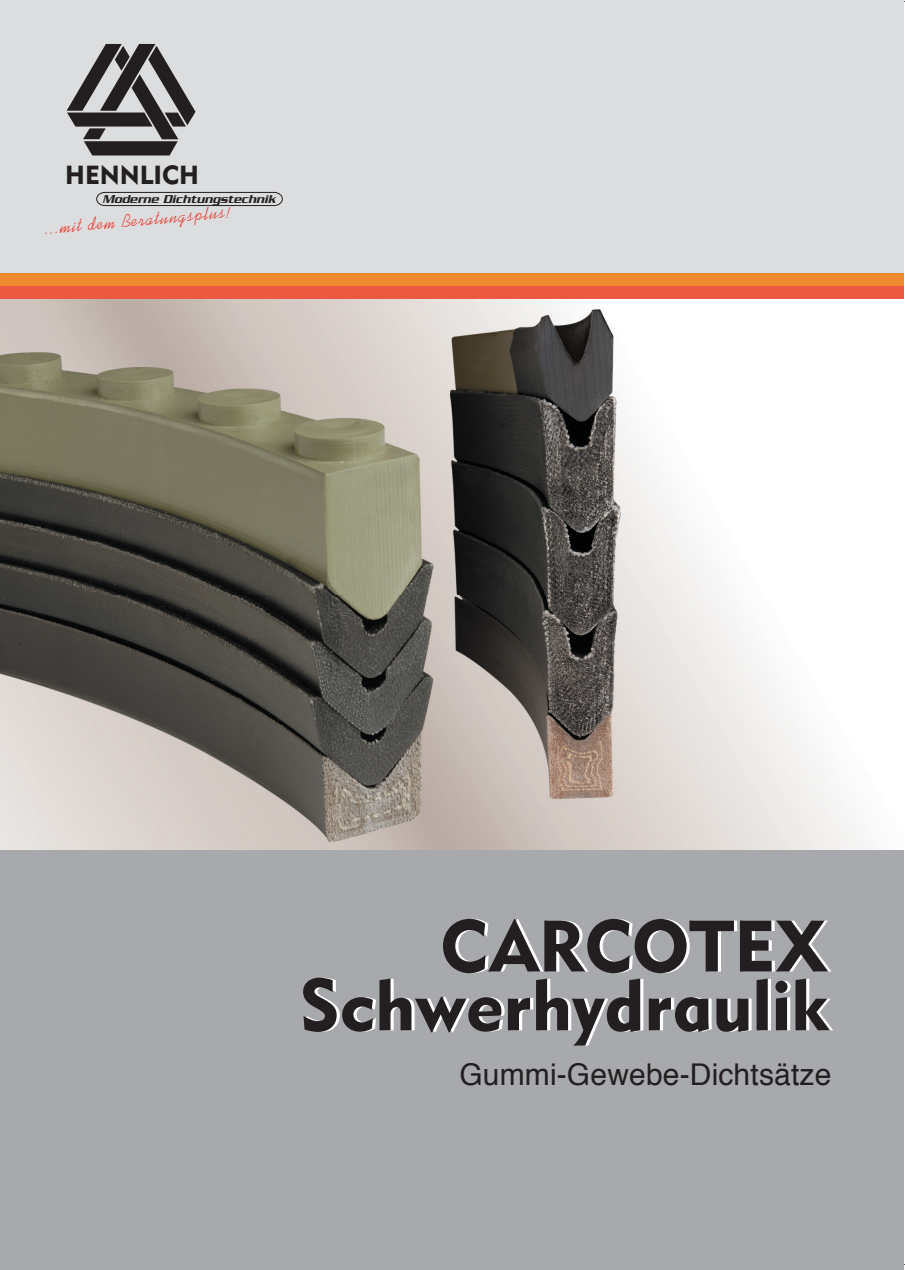
<style>
.page{position:relative;width:905px;height:1270px;background:#fff}
.page>*{position:absolute;margin:0;border:0;box-sizing:border-box;transform-origin:0 0}
.t1{font:72px/58.8px "Geometric 415 BT Black A";color:#231f20;text-align:right}
.t2{font:30px "Helvetica";letter-spacing:.005em;color:#231f20}
.t3{font:25.95px "Geometric 415 BT Black A";color:#231f20}
.t4{font:18px "Kaufmann BT";color:#e83c2f}
.t5{font:italic 500 12.3px "Serpentine";color:#231f20}
</style>
<div class="page">
<img style="left:0;top:299px;width:903px;height:552px">
<div style="left:0;top:851px;width:903px;height:419px;background:#a8a9ad"></div>
<div style="left:0;top:0;width:903px;height:294px;background:#dcdddf"></div>
<div style="left:0;top:274px;width:903px;height:12px;background:#ee8a30"></div>
<div style="left:0;top:286px;width:903px;height:13px;background:#eb5940"></div>
<svg style="left:67px;top:44px;width:128px;height:111px"></svg>
<svg style="left:96px;top:192px;width:187px;height:14px"></svg>
<h3 class="t3" style="left:65px;top:165px;width:135px">HENNLICH</h3>
<p class="t5" style="left:102px;top:195px;width:175px">Moderne Dichtungstechnik</p>
<h3 class="t4" style="left:44px;top:218px;width:188px;rotate:-5deg">...mit dem Beratungsplus!</h3>
<h1 class="t1" style="left:300px;top:923px;width:529px">CARCOTEX<br>Schwerhydraulik</h1>
<h2 class="t2" style="left:459px;top:1061px;width:373px">Gummi-Gewebe-Dichtsätze</h2>
</div>
